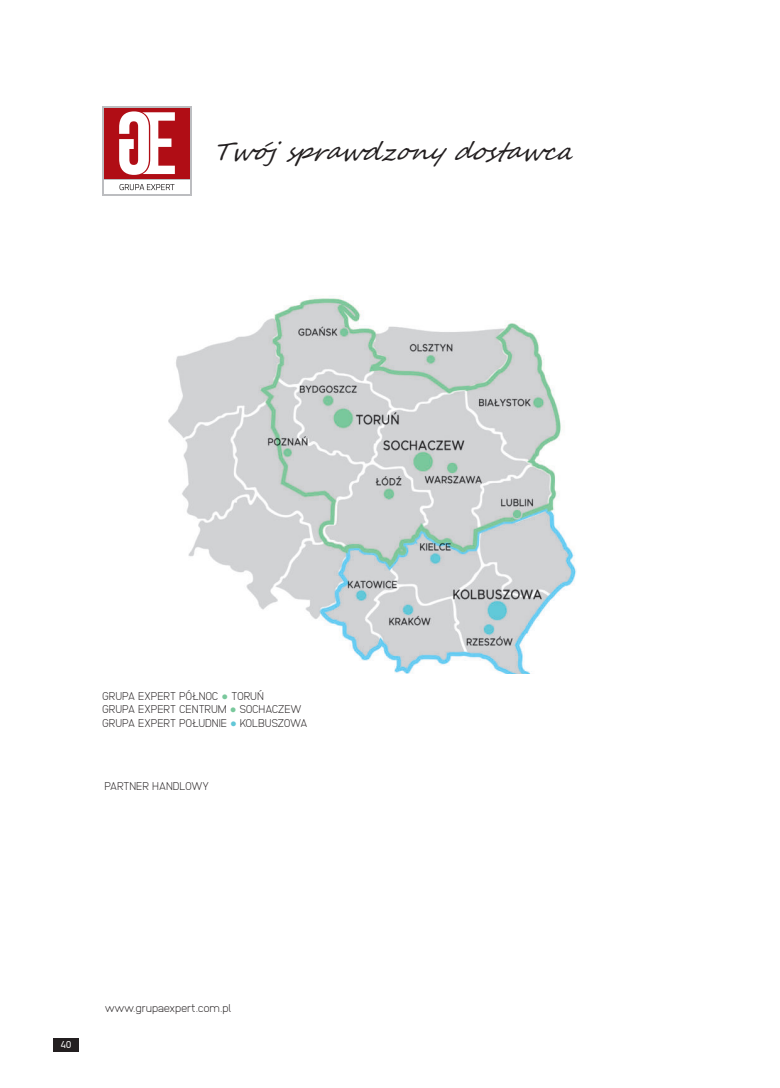
<style>
.page{position:relative;width:780px;height:1088px;background:#fff}
.page>*{position:absolute;margin:0;border:0;box-sizing:border-box;transform-origin:0 0}
.t1{font:italic 24.88px "Segoe Script";color:#231f20}
.t2{font:200 11.25px/13.5px "Anodina";letter-spacing:-.03em;color:#231f20}
.t3{font:200 11.25px "Anodina";letter-spacing:-.05em;color:#231f20}
.t4{font:10px "Anodina";color:#fff}
.s1{font-family:"Arial Narrow";font-weight:400;color:#79c89c}
.s2{font-family:"Arial Narrow";font-weight:400;color:#62c7d7}
</style>
<div class="page">
<div style="left:53px;top:1038px;width:26px;height:13px;background:#231f20"></div>
<svg style="left:102px;top:106px;width:90px;height:90px"></svg>
<div style="left:104px;top:108px;width:86px;height:70px;background:#b00d15"></div>
<div style="left:104px;top:180px;width:86px;height:14px;background:#fff"></div>
<svg style="left:119px;top:184px;width:55px;height:6px"></svg>
<svg style="left:119px;top:111px;width:56px;height:64px"></svg>
<img style="left:168px;top:298px;width:408px;height:376px">
<h1 class="t1" style="left:212px;top:131px;width:375px">Twójsprawdzonydostawca</h1>
<p class="t2" style="left:102px;top:689px;width:207px">GRUPA EXPERT PÓŁNOC <span class="s1">●</span> TORUŃ<br>GRUPA EXPERT CENTRUM <span class="s1">●</span> SOCHACZEW<br>GRUPA EXPERT POŁUDNIE <span class="s2">●</span> KOLBUSZOWA</p>
<p class="t2" style="left:104px;top:779px;width:106px">PARTNER HANDLOWY</p>
<p class="t4" style="left:61px;top:1039px;width:12px">40</p>
<p class="t3" style="left:104px;top:1002px;width:128px">www.grupaexpert.com.pl</p>
</div>
